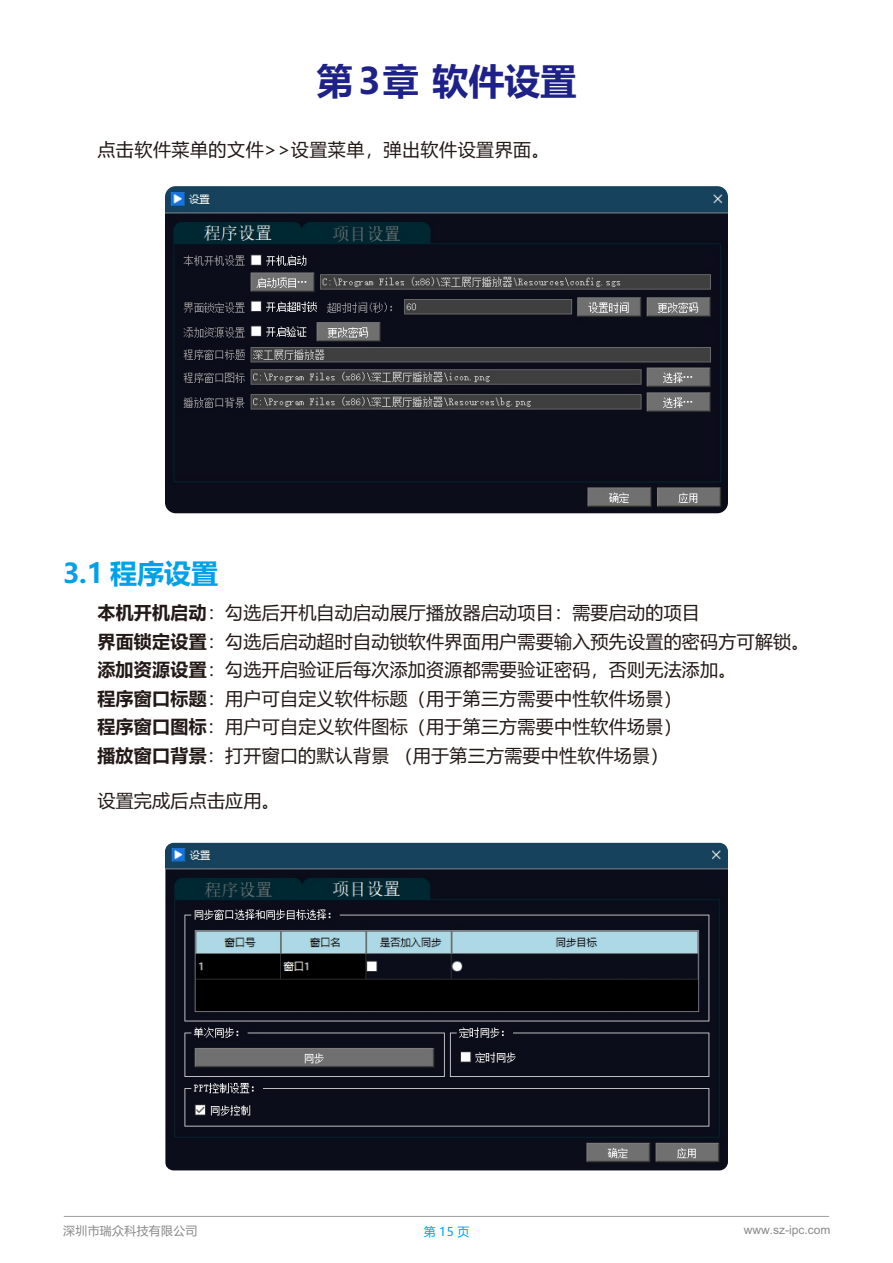
<style>
.page{position:relative;width:893px;height:1263px;background:#fff}
.page>*{position:absolute;margin:0;border:0;box-sizing:border-box;transform-origin:0 0}
.t1{font:700 36px "Microsoft Ya Hei";letter-spacing:.035em;color:#1e2188}
.t2{font:700 27px "Microsoft Ya Hei";color:#00a1e9}
.t3{font:18px/28.5px "Microsoft Ya Hei";letter-spacing:.015em;color:#231916}
.t4{font:12px "Arial Unicode MS";color:#898989}
.t5{font:12px "Microsoft Ya Hei";letter-spacing:.03em;color:#898989}
.t6{font:12px "Microsoft Ya Hei";color:#00a1e9}
.s1{font-weight:700}
</style>
<div class="page">
<hr style="left:64px;top:1216px;width:765px;height:1px;background:#9f9fa0">
<img style="left:165px;top:186px;width:563px;height:327px;border-radius:11px">
<img style="left:165px;top:843px;width:563px;height:327px;border-radius:9px">
<h1 class="t1" style="left:317px;top:65px;width:261px">第3章软件设置</h1>
<p class="t3" style="left:97px;top:137px;width:454px">点击软件菜单的文件&gt;&gt;设置菜单，弹出软件设置界面。</p>
<h2 class="t2" style="left:63px;top:561px;width:157px">3.1 程序设置</h2>
<p class="t3" style="left:97px;top:600px;width:714px"><span class="s1">本机开机启动</span>：勾选后开机自动启动展厅播放器启动项目：需要启动的项目<br><span class="s1">界面锁定设置</span>：勾选后启动超时自动锁软件界面用户需要输入预先设置的密码方可解锁。<span class="s1">添加资源设置</span>：勾选开启验证后每次添加资源都需要验证密码，否则无法添加。<br><span class="s1">程序窗口标题</span>：用户可自定义软件标题（用于第三方需要中性软件场景）<br><span class="s1">程序窗口图标</span>：用户可自定义软件图标（用于第三方需要中性软件场景）<br><span class="s1">播放窗口背景</span>：打开窗口的默认背景 （用于第三方需要中性软件场景）</p>
<p class="t3" style="left:97px;top:788px;width:184px">设置完成后点击应用。</p>
<p class="t5" style="left:63px;top:1225px;width:136px">深圳市瑞众科技有限公司</p>
<p class="t6" style="left:424px;top:1226px;width:47px">第 15 页</p>
<p class="t4" style="left:744px;top:1225px;width:88px">www.sz-ipc.com</p>
</div>
